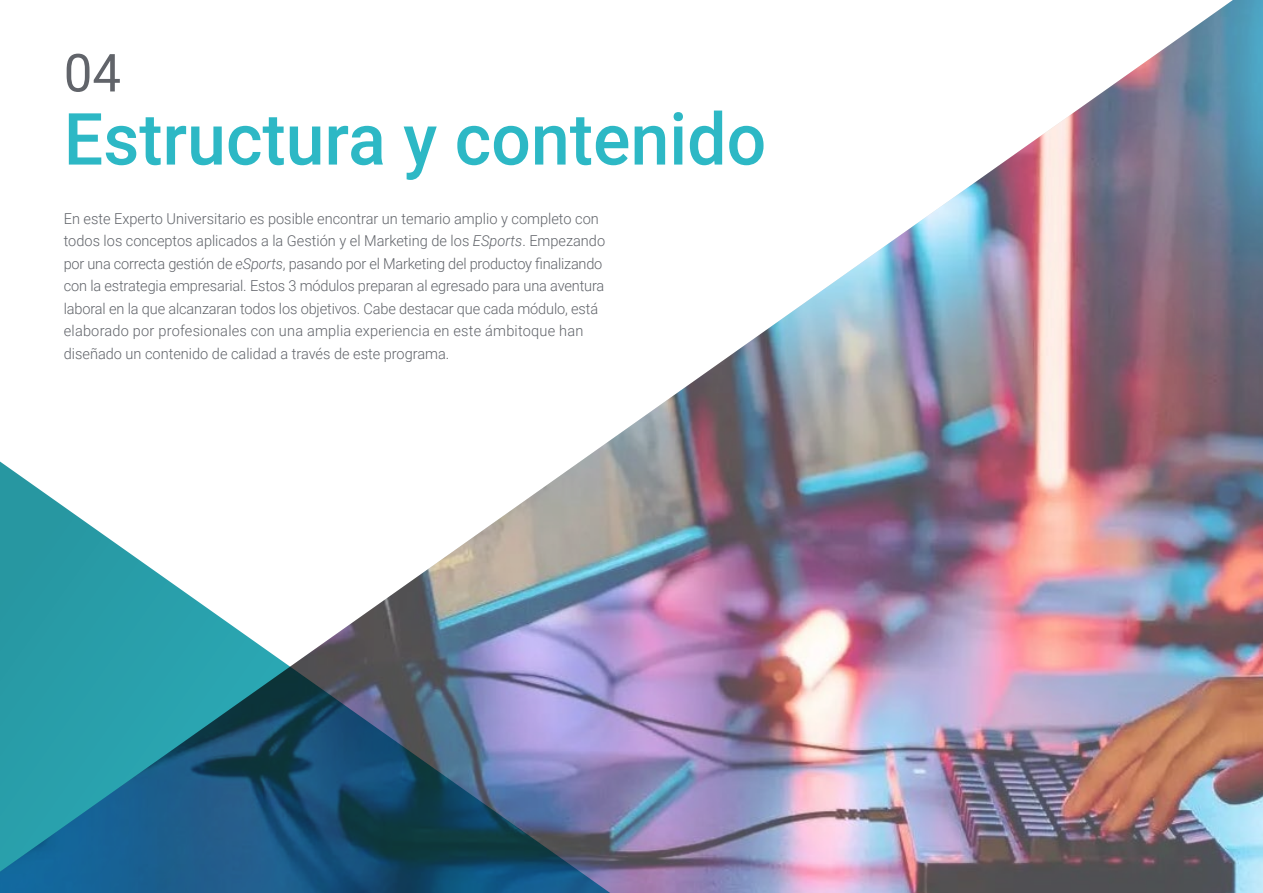
<style>
.page{position:relative;width:1263px;height:893px;background:#fff}
.page>*{position:absolute;margin:0;border:0;box-sizing:border-box;transform-origin:0 0}
.t1{font:500 72px "Roboto";color:#2db8c5}
.t2{font:52.5px "Roboto";color:#61646a}
.t3{font:300 15px/22.5px "Roboto";color:#61646a}
.s1{font-style:italic}
</style>
<div class="page">
<img style="left:602px;top:0;width:661px;height:893px">
<svg style="left:0;top:446px;width:640px;height:447px"></svg>
<h2 class="t2" style="left:64px;top:36px;width:59px">04</h2>
<h1 class="t1" style="left:64px;top:89px;width:704px">Estructura y contenido</h1>
<p class="t3" style="left:64px;top:207px;width:543px">En este Experto Universitario es posible encontrar un temario amplio y completo con todos los conceptos aplicados a la Gestión y el Marketing de los <span class="s1">ESports</span>. Empezando por una correcta gestión de <span class="s1">eSports</span>, pasando por el Marketing del productoy finalizando con la estrategia empresarial. Estos 3 módulos preparan al egresado para una aventura laboral en la que alcanzaran todos los objetivos. Cabe destacar que cada módulo, está elaborado por profesionales con una amplia experiencia en este ámbitoque han diseñado un contenido de calidad a través de este programa.</p>
</div>
